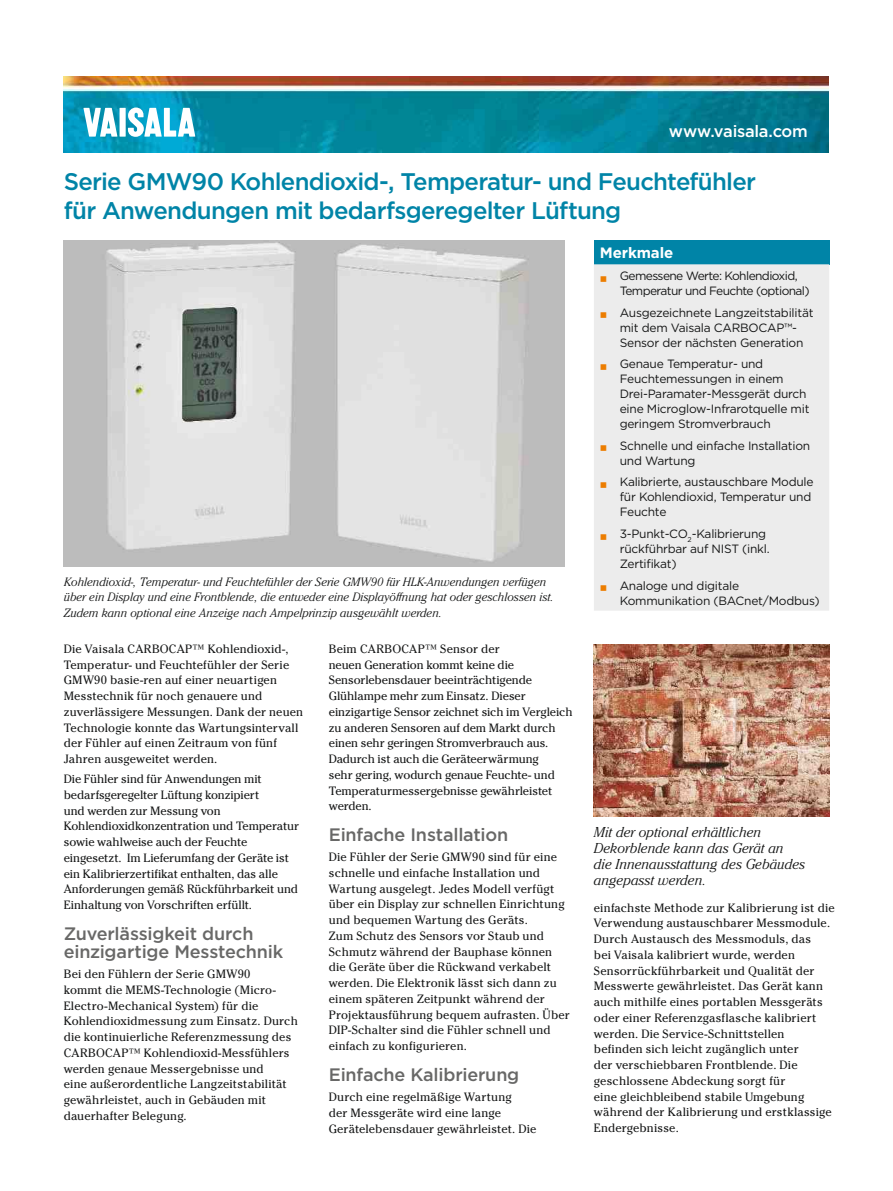
<style>
.page{position:relative;width:893px;height:1191px;background:#fff}
.page>*{position:absolute;margin:0;border:0;box-sizing:border-box;transform-origin:0 0}
.t1{font:500 24px/28.5px "Gotham";letter-spacing:-.03em;color:#0084a7}
.t2{font:500 18px/18px "Gotham";letter-spacing:-.01em;color:#686867}
.t3{font:500 16.5px "Gotham";letter-spacing:-.015em;color:#fff}
.t4{font:700 15px "Gotham";letter-spacing:-.005em;color:#fff}
.t5{font:italic 300 14.25px/15.8px "Cheltenham Std";color:#151616}
.t6{font:12px/15.8px "Cheltenham Std";letter-spacing:.005em;color:#151616}
.t7{font:12px/15px "Gotham";letter-spacing:-.02em;color:#151616}
.t8{font:italic 300 12px/15.8px "Cheltenham Std";color:#151616}
.t9{font:12px/15px "Gotham";letter-spacing:-.05em;color:#151616}
.s1{font-family:"Arial";font-weight:700;font-size:21px;color:#ec7d00}
</style>
<div class="page">
<img style="left:64px;top:77px;width:765px;height:75px">
<svg style="left:83px;top:108px;width:34px;height:29px"></svg>
<div style="left:120px;top:108px;width:6px;height:29px;background:#fff"></div>
<svg style="left:128px;top:107px;width:67px;height:30px"></svg>
<img style="left:64px;top:240px;width:500px;height:326px">
<div style="left:594px;top:240px;width:235px;height:24px;background:#0084a7"></div>
<div style="left:594px;top:264px;width:235px;height:346px;background:#ececec"></div>
<img style="left:594px;top:644px;width:235px;height:172px">
<h3 class="t3" style="left:669px;top:120px;width:141px">www.vaisala.com</h3>
<h1 class="t1" style="left:64px;top:167px;width:694px">Serie GMW90 Kohlendioxid-, Temperatur- und Feuchtefühler für Anwendungen mit bedarfsgeregelter Lüftung</h1>
<p class="t4" style="left:600px;top:243px;width:75px">Merkmale</p>
<p class="t9" style="left:620px;top:268px;width:191px;text-indent:-20px"><span class="s1">▪</span> Gemessene Werte: Kohlendioxid,<br>Temperatur und Feuchte (optional)</p>
<p class="t7" style="left:620px;top:304px;width:195px;text-indent:-20px"><span class="s1">▪</span> Ausgezeichnete Langzeitstabilität mit dem Vaisala CARBOCAP™-<br>Sensor der nächsten Generation</p>
<p class="t7" style="left:620px;top:356px;width:191px;text-indent:-20px"><span class="s1">▪</span> Genaue Temperatur- und<br>Feuchtemessungen in einem<br>Drei-Paramater-Messgerät durch eine Microglow-Infrarotquelle mit geringem Stromverbrauch</p>
<p class="t7" style="left:620px;top:438px;width:192px;text-indent:-20px"><span class="s1">▪</span> Schnelle und einfache Installation und Wartung</p>
<p class="t7" style="left:620px;top:474px;width:195px;text-indent:-20px"><span class="s1">▪</span> Kalibrierte, austauschbare Module für Kohlendioxid, Temperatur und<br>Feuchte</p>
<p class="t7" style="left:620px;top:526px;width:151px;text-indent:-20px"><span class="s1">▪</span> 3-Punkt-CO<sub>2</sub>-Kalibrierung rückführbar auf NIST (inkl.<br>Zertifikat)</p>
<p class="t7" style="left:620px;top:577px;width:202px;text-indent:-20px"><span class="s1">▪</span> Analoge und digitale<br>Kommunikation (BACnet/Modbus)</p>
<p class="t8" style="left:64px;top:573px;width:491px">Kohlendioxid-, Temperatur- und Feuchtefühler der Serie GMW90 für HLK-Anwendungen verfügen über ein Display und eine Frontblende, die entweder eine Displayöffnung hat oder geschlossen ist.<br>Zudem kann optional eine Anzeige nach Ampelprinzip ausgewählt werden.</p>
<p class="t6" style="left:64px;top:641px;width:241px">Die Vaisala CARBOCAP™ Kohlendioxid-, Temperatur- und Feuchtefühler der Serie GMW90 basie-ren auf einer neuartigen Messtechnik für noch genauere und zuverlässigere Messungen. Dank der neuen Technologie konnte das Wartungsintervall der Fühler auf einen Zeitraum von fünf Jahren ausgeweitet werden.</p>
<p class="t6" style="left:64px;top:771px;width:237px">Die Fühler sind für Anwendungen mit bedarfsgeregelter Lüftung konzipiert<br>und werden zur Messung von Kohlendioxidkonzentration und Temperatur sowie wahlweise auch der Feuchte eingesetzt. Im Lieferumfang der Geräte ist ein Kalibrierzertifikat enthalten, das alle Anforderungen gemäß Rückführbarkeit und Einhaltung von Vorschriften erfüllt.</p>
<h2 class="t2" style="left:64px;top:924px;width:221px">Zuverlässigkeit durch einzigartige Messtechnik</h2>
<p class="t6" style="left:64px;top:966px;width:236px">Bei den Fühlern der Serie GMW90<br>kommt die MEMS-Technologie (Micro-Electro-Mechanical System) für die Kohlendioxidmessung zum Einsatz. Durch die kontinuierliche Referenzmessung des CARBOCAP™ Kohlendioxid-Messfühlers werden genaue Messergebnisse und<br>eine außerordentliche Langzeitstabilität gewährleistet, auch in Gebäuden mit dauerhafter Belegung.</p>
<p class="t6" style="left:329px;top:641px;width:245px">Beim CARBOCAP™ Sensor der<br>neuen Generation kommt keine die Sensorlebensdauer beeinträchtigende Glühlampe mehr zum Einsatz. Dieser einzigartige Sensor zeichnet sich im Vergleich zu anderen Sensoren auf dem Markt durch einen sehr geringen Stromverbrauch aus.<br>Dadurch ist auch die Geräteerwärmung<br>sehr gering, wodurch genaue Feuchte- und Temperaturmessergebnisse gewährleistet werden.</p>
<h2 class="t2" style="left:329px;top:825px;width:181px">Einfache Installation</h2>
<p class="t6" style="left:329px;top:849px;width:243px">Die Fühler der Serie GMW90 sind für eine schnelle und einfache Installation und Wartung ausgelegt. Jedes Modell verfügt über ein Display zur schnellen Einrichtung und bequemen Wartung des Geräts.<br>Zum Schutz des Sensors vor Staub und Schmutz während der Bauphase können die Geräte über die Rückwand verkabelt werden. Die Elektronik lässt sich dann zu einem späteren Zeitpunkt während der Projektausführung bequem aufrasten. Über DIP-Schalter sind die Fühler schnell und einfach zu konfigurieren.</p>
<h2 class="t2" style="left:329px;top:1065px;width:192px">Einfache Kalibrierung</h2>
<p class="t6" style="left:329px;top:1089px;width:209px">Durch eine regelmäßige Wartung<br>der Messgeräte wird eine lange<br>Gerätelebensdauer gewährleistet. Die</p>
<p class="t5" style="left:594px;top:824px;width:213px">Mit der optional erhältlichen<br>Dekorblende kann das Gerät an die Innenausstattung des Gebäudes angepasst werden.</p>
<p class="t6" style="left:594px;top:899px;width:242px">einfachste Methode zur Kalibrierung ist die Verwendung austauschbarer Messmodule.<br>Durch Austausch des Messmoduls, das<br>bei Vaisala kalibriert wurde, werden Sensorrückführbarkeit und Qualität der Messwerte gewährleistet. Das Gerät kann auch mithilfe eines portablen Messgeräts oder einer Referenzgasflasche kalibriert werden. Die Service-Schnittstellen befinden sich leicht zugänglich unter<br>der verschiebbaren Frontblende. Die geschlossene Abdeckung sorgt für<br>eine gleichbleibend stabile Umgebung während der Kalibrierung und erstklassige Endergebnisse.</p>
</div>
